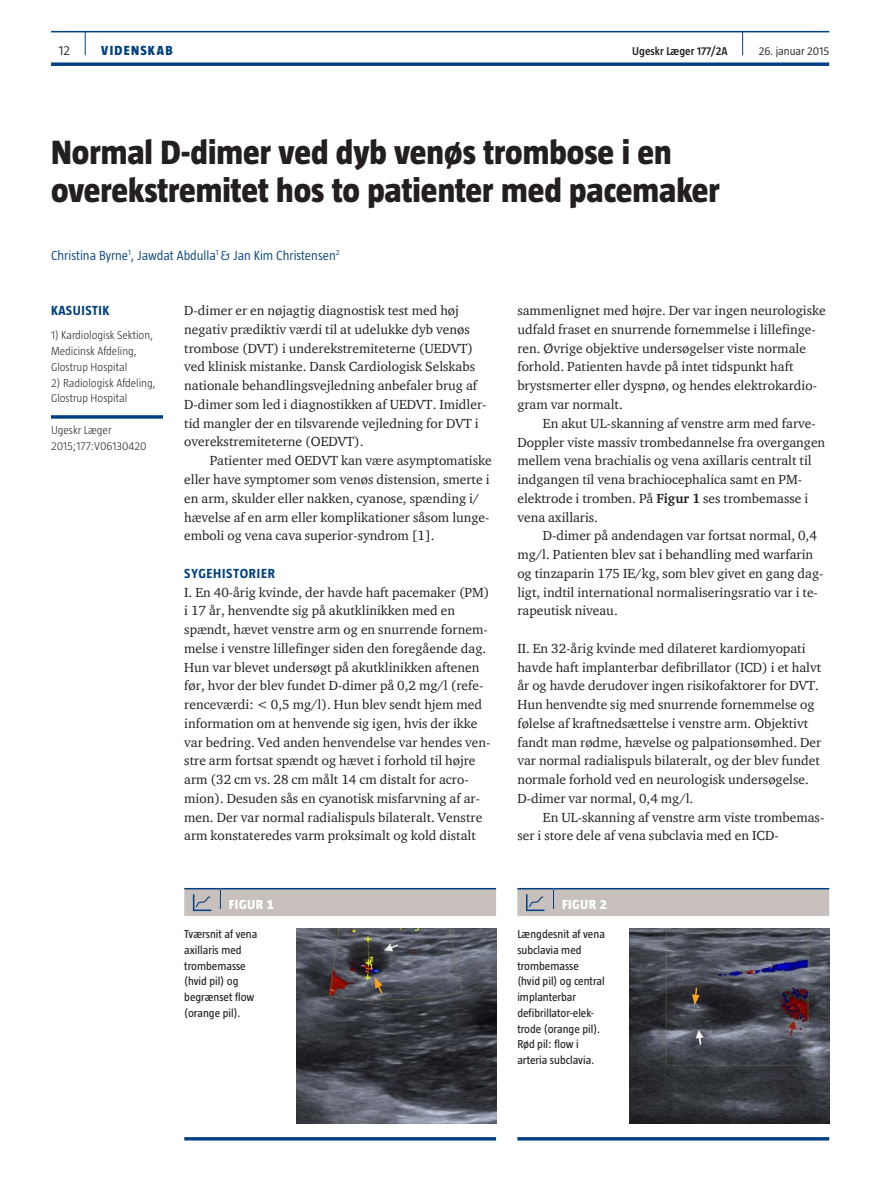
<style>
.page{position:relative;width:893px;height:1191px;background:#fff}
.page>*{position:absolute;margin:0;border:0;box-sizing:border-box;transform-origin:0 0}
.t1{font:800 34.5px/38.2px "Taz";color:#231f20}
.t2{font:13.5px/18.8px "ITC Charter Com";color:#231f20}
.t3{font:300 13.5px "Taz";color:#014081}
.t4{font:700 13.5px "Taz";letter-spacing:.04em;color:#014081}
.t5{font:800 13.5px "Taz";letter-spacing:.035em;color:#fff}
.t6{font:800 13.5px "Taz";letter-spacing:.095em;color:#014081}
.t7{font:300 13.5px "Taz";color:#231f20}
.t8{font:11.7px/15.8px "Taz";color:#231f20}
.t9{font:300 11.7px/15.8px "Taz";color:#231f20}
.t10{font:600 11.7px "Taz";color:#231f20}
.t11{font:300 11.7px "Taz";color:#231f20}
.s1{font-weight:700}
</style>
<div class="page">
<hr style="left:51px;top:31px;width:778px;height:1px;background:#014081">
<svg style="left:51px;top:62px;width:778px;height:4px;background:#235991"></svg>
<svg style="left:85px;top:32px;width:1px;height:23px"></svg>
<svg style="left:742px;top:32px;width:1px;height:23px"></svg>
<svg style="left:51px;top:415px;width:112px;height:4px"></svg>
<svg style="left:184px;top:888px;width:312px;height:28px;background:#bab8b8"></svg>
<img style="left:296px;top:928px;width:200px;height:196px">
<svg style="left:375px;top:977px;width:9px;height:18px"></svg>
<hr style="left:184px;top:1137px;width:312px;height:3px;background:#014081">
<svg style="left:517px;top:888px;width:312px;height:28px;background:#bab8b8"></svg>
<img style="left:629px;top:928px;width:200px;height:196px">
<svg style="left:692px;top:986px;width:8px;height:19px"></svg>
<hr style="left:517px;top:1137px;width:312px;height:3px;background:#014081">
<p class="t7" style="left:59px;top:43px;width:13px">12</p>
<p class="t6" style="left:101px;top:43px;width:73px">VIDENSKAB</p>
<p class="t10" style="left:632px;top:45px;width:97px">Ugeskr Læger 177/2A</p>
<p class="t11" style="left:759px;top:45px;width:72px">26. januar 2015</p>
<h1 class="t1" style="left:51px;top:133px;width:670px">Normal D-dimer ved dyb venøs trombose i en overekstremitet hos to patienter med pacemaker</h1>
<p class="t3" style="left:51px;top:248px;width:290px">Christina Byrne<sup>1</sup>, Jawdat Abdulla<sup>1</sup> &amp; Jan Kim Christensen<sup>2</sup></p>
<p class="t4" style="left:51px;top:303px;width:59px">KASUISTIK</p>
<p class="t9" style="left:51px;top:327px;width:104px">1) Kardiologisk Sektion,<br>Medicinsk Afdeling,<br>Glostrup Hospital</p>
<p class="t9" style="left:51px;top:375px;width:106px">2) Radiologisk Afdeling,<br>Glostrup Hospital</p>
<p class="t9" style="left:51px;top:422px;width:97px">Ugeskr Læger<br>2015;177:V06130420</p>
<p class="t2" style="left:184px;top:301px;width:304px">D-dimer er en nøjagtig diagnostisk test med høj negativ prædiktiv værdi til at udelukke dyb venøs trombose (DVT) i underekstremiteterne (UEDVT) ved klinisk mistanke. Dansk Cardiologisk Selskabs nationale behandlingsvejledning anbefaler brug af D-dimer som led i diagnostikken af UEDVT. Imidler&shy;tid mangler der en tilsvarende vejledning for DVT i overekstremiteterne (OEDVT).</p>
<p class="t2" style="left:184px;top:451px;width:309px;text-indent:26px">Patienter med OEDVT kan være asymptomatiske eller have symptomer som venøs distension, smerte i en arm, skulder eller nakken, cyanose, spænding i/ hævelse af en arm eller komplikationer såsom lunge&shy;emboli og vena cava superior-syndrom [1].</p>
<p class="t4" style="left:184px;top:565px;width:46px">SYGE HISTORIER</p>
<p class="t2" style="left:184px;top:582px;width:308px">I. En 40-årig kvinde, der havde haft pacemaker (PM) i 17 år, henvendte sig på akutklinikken med en spændt, hævet venstre arm og en snurrende fornem&shy;melse i venstre lillefinger siden den foregående dag.<br>Hun var blevet undersøgt på akutklinikken aftenen før, hvor der blev fundet D-dimer på 0,2 mg/l (refe&shy;renceværdi: &lt; 0,5 mg/l). Hun blev sendt hjem med information om at henvende sig igen, hvis der ikke var bedring. Ved anden henvendelse var hendes ven&shy;stre arm fortsat spændt og hævet i forhold til højre arm (32 cm vs. 28 cm målt 14 cm distalt for acro&shy;mion). Desuden sås en cyanotisk misfarvning af ar&shy;men. Der var normal radialispuls bilateralt. Venstre arm konstateredes varm proksimalt og kold distalt</p>
<p class="t2" style="left:517px;top:301px;width:310px">sammenlignet med højre. Der var ingen neurologiske udfald fraset en snurrende fornemmelse i lillefinge&shy;ren. Øvrige objektive undersøgelser viste normale forhold. Patienten havde på intet tidspunkt haft brystsmerter eller dyspnø, og hendes elektrokardio&shy;gram var normalt.</p>
<p class="t2" style="left:517px;top:413px;width:309px;text-indent:26px">En akut UL-skanning af venstre arm med farve-Doppler viste massiv trombedannelse fra overgangen mellem vena brachialis og vena axillaris centralt til indgangen til vena brachiocephalica samt en PM&shy;elektrode i tromben. På <span class="s1">Figur 1</span> ses trombemasse i vena axillaris.</p>
<p class="t2" style="left:517px;top:526px;width:308px;text-indent:26px">D-dimer på andendagen var fortsat normal, 0,4 mg/l. Patienten blev sat i behandling med warfarin og tinzaparin 175 IE/kg, som blev givet en gang dag&shy;ligt, indtil international normaliseringsratio var i te&shy;rapeutisk niveau.</p>
<p class="t2" style="left:517px;top:638px;width:305px">II. En 32-årig kvinde med dilateret kardiomyopati havde haft implanterbar defibrillator (ICD) i et halvt år og havde derudover ingen risikofaktorer for DVT.<br>Hun henvendte sig med snurrende fornemmelse og følelse af kraftnedsættelse i venstre arm. Objektivt fandt man rødme, hævelse og palpationsømhed. Der var normal radialispuls bilateralt, og der blev fundet normale forhold ved en neurologisk undersøgelse.<br>D-dimer var normal, 0,4 mg/l.</p>
<p class="t2" style="left:517px;top:807px;width:308px;text-indent:26px">En UL-skanning af venstre arm viste trombemas&shy;ser i store dele af vena subclavia med en ICD-</p>
<p class="t5" style="left:229px;top:896px;width:46px">Figur 1</p>
<p class="t8" style="left:184px;top:926px;width:75px">Tværsnit af vena axillaris med trombemasse (hvid pil) og begrænset flow (orange pil).</p>
<p class="t5" style="left:562px;top:896px;width:46px">Figur 2</p>
<p class="t8" style="left:517px;top:926px;width:89px">Længdesnit af vena subclavia med trombemasse<br>(hvid pil) og central implanterbar defibrillator-elek&shy;trode (orange pil).<br>Rød pil: flow i arteria subclavia.</p>
</div>
